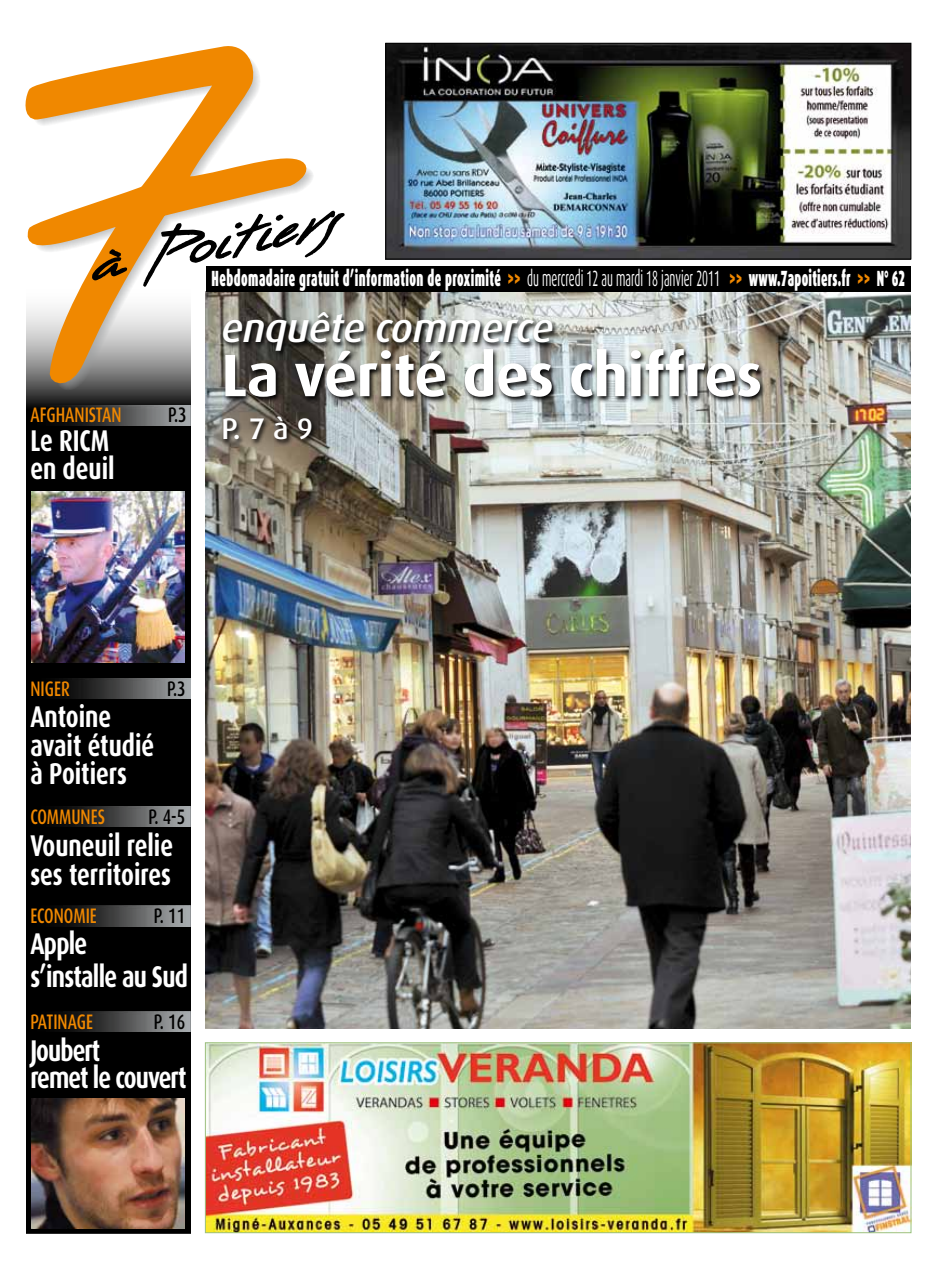
<style>
.page{position:relative;width:936px;height:1276px;background:#fff}
.page>*{position:absolute;margin:0;border:0;box-sizing:border-box;transform-origin:0 0}
.t1{font:700 60px "Dax";letter-spacing:-.01em;color:#fff}
.t2{font:italic 500 40.5px "Dax";letter-spacing:-.01em;color:#fff}
.t3{font:700 30px/28.5px "Dax";letter-spacing:-.005em;color:#fff;scale:.77 1}
.t4{font:700 30px/27px "Dax";letter-spacing:-.04em;color:#fff;scale:.77 1}
.t5{font:700 30px/33px "Dax";letter-spacing:-.03em;color:#fff;scale:.77 1}
.t6{font:500 29.85px "Dax";color:#fff}
.t7{font:900 22.05px "Dax";letter-spacing:.015em;color:#fff;scale:.51 1}
.t8{font:900 22.05px "Dax";letter-spacing:.04em;color:#fff;scale:.51 1}
.t9{font:500 21px "Dax";color:#f08800;scale:.74 1}
.t10{font:500 21px "Dax";color:#000;scale:.74 1}
.s1{color:#f08800}
.s2{font-weight:400}
</style>
<div class="page">
<div style="left:26px;top:281px;width:164px;height:952px;background:#000"></div>
<svg style="left:26px;top:46px;width:287px;height:337px"></svg>
<svg style="left:92px;top:248px;width:36px;height:33px"></svg>
<svg style="left:143px;top:209px;width:201px;height:78px"></svg>
<div style="left:26px;top:405px;width:164px;height:20px;background:linear-gradient(to right,#000,#9fa2a4)"></div>
<div style="left:26px;top:1011px;width:164px;height:20px;background:linear-gradient(to right,#000,#9fa2a4)"></div>
<div style="left:26px;top:906px;width:164px;height:20px;background:linear-gradient(to right,#000,#9fa2a4)"></div>
<img style="left:32px;top:1098px;width:152px;height:130px">
<img style="left:206px;top:292px;width:704px;height:736px">
<div style="left:206px;top:266px;width:704px;height:26px;background:#000"></div>
<div style="left:26px;top:806px;width:164px;height:20px;background:linear-gradient(to right,#000,#9fa2a4)"></div>
<div style="left:26px;top:678px;width:165px;height:20px;background:linear-gradient(to right,#000,#a0a3a5)"></div>
<img style="left:387px;top:45px;width:522px;height:212px">
<div style="left:385px;top:43px;width:526px;height:216px;border:1px solid #000"></div>
<img style="left:207px;top:1044px;width:702px;height:187px">
<div style="left:205px;top:1042px;width:706px;height:191px;border:1px solid #9dc07e"></div>
<svg style="left:220px;top:311px;width:546px;height:136px;background:#8c8d89"></svg>
<img style="left:32px;top:491px;width:152px;height:171px">
<p class="t9" style="left:30px;top:403px;width:125px">AFGHANISTAN</p>
<p class="t10" style="left:168px;top:403px;width:27px">P.3</p>
<h3 class="t3" style="left:30px;top:426px;width:111px">Le RICM en deuil</h3>
<p class="t8" style="left:211px;top:266px;width:1238px">Hebdomadaire gratuit d’information de proximité <span class="s1">&gt;&gt;</span> <span class="s2">du mercredi 12 au mardi 18 janvier 2011</span> <span class="s1">&gt;&gt;&gt;&gt;</span> www.7apoit ers.fr</p>
<p class="t7" style="left:238px;top:266px;width:913px">omadaire gratuit d’information de proximité <span class="s1">&gt;&gt;</span> <span class="s2">du mercredi 8 au mardi 14 septembre 201</span></p>
<p class="t7" style="left:748px;top:266px;width:308px">www.7apoitiers.fr <span class="s1">&gt;&gt;</span> 62</p>
<p class="t7" style="left:877px;top:266px;width:57px">N° 45</p>
<h2 class="t2" style="left:221px;top:305px;width:334px">enquête commerce</h2>
<h1 class="t1" style="left:221px;top:341px;width:542px">La vérité des chiffres</h1>
<h3 class="t6" style="left:221px;top:411px;width:93px">P. 7 À 9</h3>
<p class="t9" style="left:30px;top:677px;width:55px">NIGER</p>
<p class="t10" style="left:167px;top:677px;width:27px">P.3</p>
<h3 class="t3" style="left:30px;top:702px;width:162px">Antoine avait étudié à Poitiers</h3>
<p class="t9" style="left:30px;top:804px;width:80px">COMMUNES</p>
<p class="t10" style="left:148px;top:804px;width:51px">P. 4-5</p>
<h3 class="t3" style="left:30px;top:831px;width:187px">Vouneuil relie ses territoires</h3>
<p class="t9" style="left:30px;top:904px;width:83px">ECONOMIE</p>
<p class="t10" style="left:154px;top:904px;width:44px">P. 11</p>
<h3 class="t5" style="left:30px;top:927px;width:206px">Apple<br>s’installe au Sud</h3>
<p class="t9" style="left:30px;top:1009px;width:74px">PATIN AGE</p>
<p class="t10" style="left:154px;top:1009px;width:44px">P. 16</p>
<h3 class="t4" style="left:30px;top:1037px;width:204px">Joubert<br>remet le couvert</h3>
</div>
